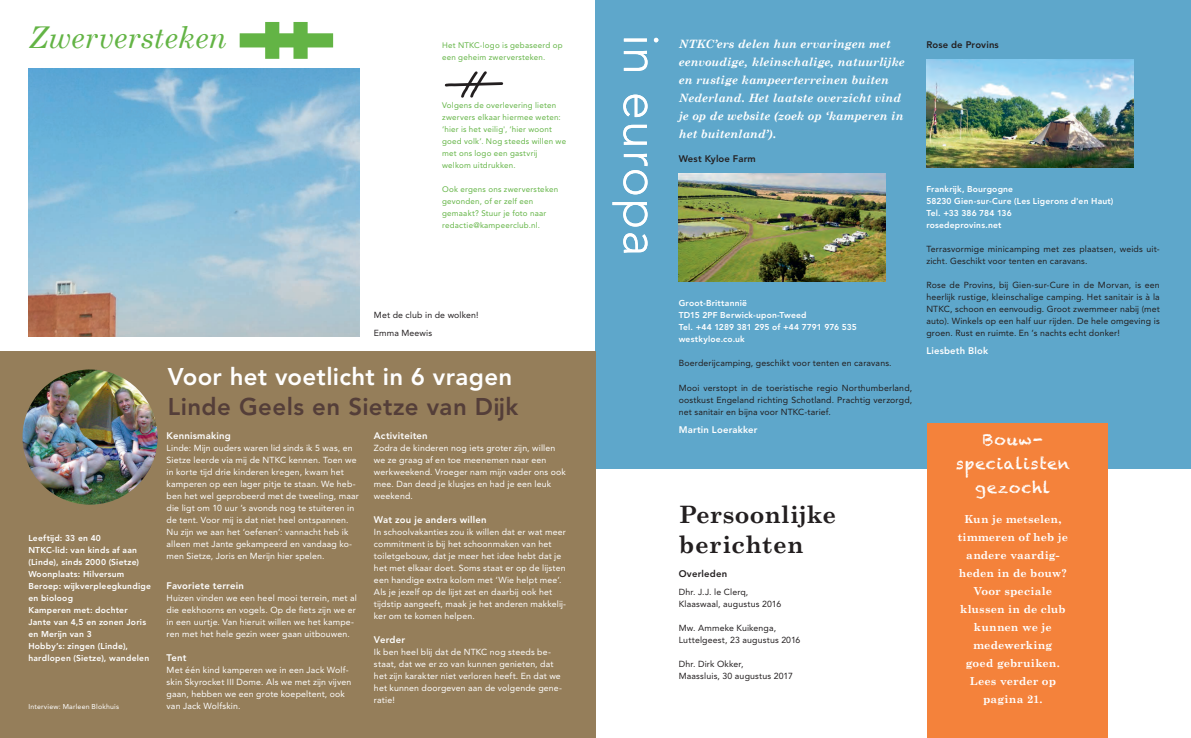
<style>
.page{position:relative;width:1191px;height:738px;background:#fff}
.page>*{position:absolute;margin:0;border:0;box-sizing:border-box;transform-origin:0 0}
.t1{font:300 50px "Avenir LT Pro";letter-spacing:.02em;color:#fff}
.t2{font:italic 30px "Century Schoolbook";color:#63b445}
.t3{font:800 24px "Avenir LT Pro";letter-spacing:.015em;color:#fff}
.t4{font:800 24px "Avenir LT Pro";letter-spacing:.02em;color:#543e39}
.t5{font:700 24px/30px "Century Schoolbook";letter-spacing:.01em;color:#231f20}
.t6{font:16px/24px "Chalkduster";letter-spacing:.05em;color:#fff;text-align:center}
.t7{font:italic 700 11.5px/18px "Century Schoolbook";letter-spacing:-.005em;color:#fff}
.t8{font:700 11px/18px "Century Schoolbook";letter-spacing:.01em;color:#fff;text-align:center}
.t9{font:800 9.5px "Avenir LT Pro";letter-spacing:.02em;color:#fff}
.t10{font:800 9.5px "Avenir LT Pro";letter-spacing:.02em;color:#231f20}
.t11{font:8.8px/12px "Avenir LT Pro";letter-spacing:.02em;color:#fff}
.t12{font:8.8px/12px "Avenir LT Pro";letter-spacing:.02em;color:#231f20}
.t13{font:800 8.5px/12px "Avenir LT Pro";letter-spacing:.025em;color:#fff}
.t14{font:8px/12px "Avenir LT Pro";letter-spacing:.025em;color:#63b445}
.t15{font:7px "Avenir LT Pro";letter-spacing:.025em;color:#fff}
</style>
<div class="page">
<div style="left:595px;top:0;width:596px;height:468px;background:#5ea7cb"></div>
<div style="left:927px;top:423px;width:180px;height:314px;background:#f4823b"></div>
<div style="left:0;top:351px;width:595px;height:386px;background:#957e5a"></div>
<img style="left:22px;top:369px;width:136px;height:135px;border-radius:68px">
<svg style="left:444px;top:71px;width:60px;height:27px"></svg>
<img style="left:28px;top:68px;width:332px;height:268px">
<svg style="left:240px;top:22px;width:93px;height:37px"></svg>
<img style="left:678px;top:174px;width:207px;height:107px">
<img style="left:926px;top:60px;width:207px;height:107px">
<h2 class="t2" style="left:28px;top:19px;width:200px">Zwerversteken</h2>
<p class="t14" style="left:442px;top:39px;width:122px">Het NTKC-logo is gebaseerd op een geheim zwerversteken.</p>
<p class="t14" style="left:442px;top:99px;width:125px">Volgens de overlevering lieten zwervers elkaar hiermee weten: ‘hier is het veilig', ‘hier woont goed volk’. Nog steeds willen we met ons logo een gastvrij welkom uitdrukken.</p>
<p class="t14" style="left:442px;top:183px;width:117px">Ook ergens ons zwerversteken gevonden, of er zelf een gemaakt? Stuur je foto naar redactie@kampeerclub.nl.</p>
<p class="t12" style="left:374px;top:306px;width:106px;line-height:18px">Met de club in de wolken!<br>Emma Meewis</p>
<p class="t13" style="left:28px;top:531px;width:124px">Leeftijd: 33 en 40<br>NTKC-lid: van kinds af aan (Linde), sinds 2000 (Sietze)<br>Woonplaats: Hilversum<br>Beroep: wijkverpleegkundige en bioloog<br>Kamperen met: dochter<br>Jante van 4,5 en zonen Joris en Merijn van 3<br>Hobby’s: zingen (Linde), hardlopen (Sietze), wandelen</p>
<p class="t15" style="left:28px;top:701px;width:92px">Interview: Marleen Blokhuis</p>
<h3 class="t3" style="left:168px;top:361px;width:346px">Voor het voetlicht in 6 vragen</h3>
<h3 class="t4" style="left:168px;top:391px;width:352px">Linde Geels en Sietze van Dijk</h3>
<p class="t9" style="left:167px;top:429px;width:66px">Kennismaking</p>
<p class="t11" style="left:167px;top:441px;width:194px">Linde: Mijn ouders waren lid sinds ik 5 was, en Sietze leerde via mij de NTKC kennen. Toen we in korte tijd drie kinderen kregen, kwam het kamperen op een lager pitje te staan. We heb&shy;ben het wel geprobeerd met de tweeling, maar die ligt om 10 uur ’s avonds nog te stuiteren in de tent. Voor mij is dat niet heel ontspannen.<br>Nu zijn we aan het ‘oefenen’: vannacht heb ik alleen met Jante gekampeerd en vandaag ko&shy;men Sietze, Joris en Merijn hier spelen.</p>
<p class="t9" style="left:167px;top:579px;width:79px">Favoriete terrein</p>
<p class="t11" style="left:167px;top:591px;width:192px">Huizen vinden we een heel mooi terrein, met al die eekhoorns en vogels. Op de fiets zijn we er in een uurtje. Van hieruit willen we het kampe&shy;ren met het hele gezin weer gaan uitbouwen.</p>
<p class="t9" style="left:167px;top:651px;width:21px">Tent</p>
<p class="t11" style="left:167px;top:663px;width:186px">Met één kind kamperen we in een Jack Wolf&shy;skin Skyrocket III Dome. Als we met zijn vijven gaan, hebben we een grote koepeltent, ook van Jack Wolfskin.</p>
<p class="t9" style="left:374px;top:429px;width:55px">Activiteiten</p>
<p class="t11" style="left:374px;top:441px;width:193px">Zodra de kinderen nog iets groter zijn, willen we ze graag af en toe meenemen naar een werkweekend. Vroeger nam mijn vader ons ook mee. Dan deed je klusjes en had je een leuk weekend.</p>
<p class="t9" style="left:374px;top:513px;width:114px">Wat zou je anders willen</p>
<p class="t11" style="left:374px;top:525px;width:194px">In schoolvakanties zou ik willen dat er wat meer commitment is bij het schoonmaken van het toiletgebouw, dat je meer het idee hebt dat je het met elkaar doet. Soms staat er op de lijsten een handige extra kolom met ‘Wie helpt mee’.<br>Als je jezelf op de lijst zet en daarbij ook het tijdstip aangeeft, maak je het anderen makkelij&shy;ker om te komen helpen.</p>
<p class="t9" style="left:374px;top:633px;width:33px">Verder</p>
<p class="t11" style="left:374px;top:645px;width:189px">Ik ben heel blij dat de NTKC nog steeds be&shy;staat, dat we er zo van kunnen genieten, dat het zijn karakter niet verloren heeft. En dat we het kunnen doorgeven aan de volgende gene&shy;ratie!</p>
<h1 class="t1" style="left:670px;top:34px;width:223px;rotate:90deg">in europa</h1>
<h3 class="t7" style="left:678px;top:35px;width:228px">NTKC’ers delen hun ervaringen met eenvoudige, kleinschalige, natuurlijke en rustige kampeerterreinen buiten Nederland. Het laatste overzicht vind je op de website (zoek op ‘kamperen in het buitenland’).</h3>
<p class="t10" style="left:678px;top:153px;width:79px">West Kyloe Farm</p>
<p class="t13" style="left:678px;top:297px;width:180px">Groot-Brittannië<br>TD15 2PF Berwick-upon-Tweed<br>Tel. +44 1289 381 295 of +44 7791 976 535 westkyloe.co.uk</p>
<p class="t12" style="left:678px;top:357px;width:214px">Boerderijcamping, geschikt voor tenten en caravans.</p>
<p class="t12" style="left:678px;top:381px;width:235px;text-align:justify">Mooi verstopt in de toeristische regio Northumberland, oostkust Engeland richting Schotland. Prachtig verzorgd, net sanitair en bijna voor NTKC-tarief.</p>
<p class="t9" style="left:678px;top:423px;width:80px">Martin Loerakker</p>
<h3 class="t5" style="left:678px;top:498px;width:159px">Persoonlijke berichten</h3>
<p class="t10" style="left:678px;top:567px;width:50px">Overleden</p>
<p class="t12" style="left:678px;top:585px;width:104px">Dhr. J.J. le Clerq,<br>Klaaswaal, augustus 2016</p>
<p class="t12" style="left:678px;top:621px;width:123px">Mw. Ammeke Kuikenga,<br>Luttelgeest, 23 augustus 2016</p>
<p class="t12" style="left:678px;top:657px;width:116px">Dhr. Dirk Okker,<br>Maassluis, 30 augustus 2017</p>
<p class="t10" style="left:926px;top:39px;width:74px">Rose de Provins</p>
<p class="t13" style="left:926px;top:183px;width:189px">Frankrijk, Bourgogne<br>58230 Gien-sur-Cure (Les Ligerons d'en Haut)<br>Tel. +33 386 784 136<br>rosedeprovins.net</p>
<p class="t12" style="left:926px;top:243px;width:235px">Terrasvormige minicamping met zes plaatsen, weids uit&shy;zicht. Geschikt voor tenten en caravans.</p>
<p class="t12" style="left:926px;top:279px;width:235px;text-align:justify">Rose de Provins, bij Gien-sur-Cure in de Morvan, is een heerlijk rustige, kleinschalige camping. Het sanitair is à la NTKC, schoon en eenvoudig. Groot zwemmeer nabij (met auto). Winkels op een half uur rijden. De hele omgeving is groen. Rust en ruimte. En ’s nachts echt donker!</p>
<p class="t9" style="left:926px;top:345px;width:63px">Liesbeth Blok</p>
<h3 class="t6" style="left:955px;top:426px;width:116px">Bouw&shy;specialisten gezochl</h3>
<p class="t8" style="left:957px;top:509px;width:112px">Kun je metselen, timmeren of heb je andere vaardig&shy;heden in de bouw?<br>Voor speciale klussen in de club kunnen we je medewerking<br>goed gebruiken.<br>Lees verder op pagina 21.</p>
</div>
